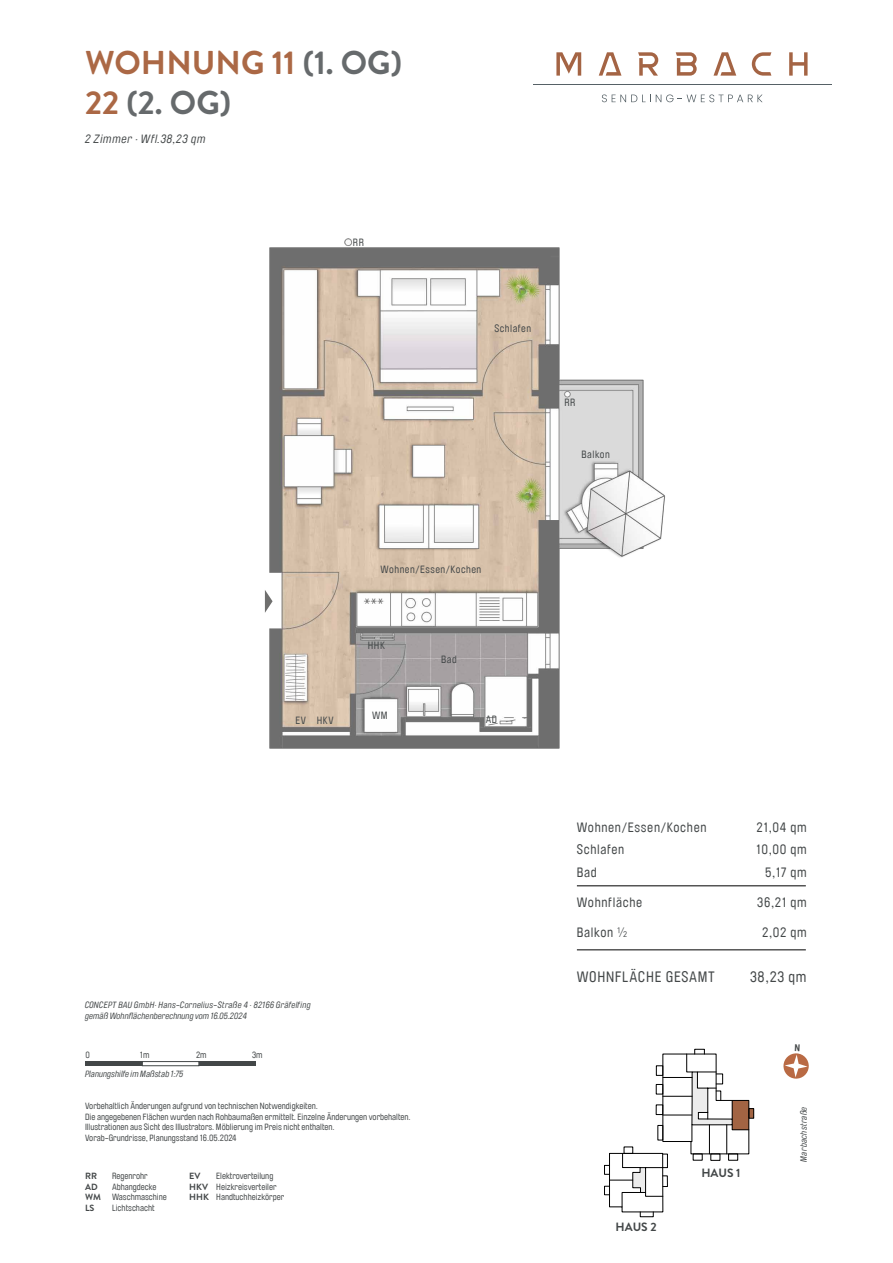
<style>
.page{position:relative;width:893px;height:1263px;background:#fff}
.page>*{position:absolute;margin:0;border:0;box-sizing:border-box;transform-origin:0 0}
.t1{font:700 33px/39.6px "Brandon Grotesque";color:#666a6c}
.t2{font:15px "Brauer Neue";letter-spacing:.05em;color:#434748}
.t3{font:13.5px "Brauer Neue";letter-spacing:.05em;color:#434748}
.t4{font:italic 12px "Brauer Neue";letter-spacing:.05em;color:#434748}
.t5{font:700 12px "Brandon Grotesque";color:#434748}
.t6{font:10.5px "Brauer Neue";letter-spacing:.05em;color:#434748}
.t7{font:9px/10.8px "Brauer Neue";color:#434748}
.t8{font:italic 9px "Brauer Neue";letter-spacing:.025em;color:#434748}
.t9{font:italic 9px "Brauer Neue";letter-spacing:.005em;color:#434748}
.t10{font:700 9px "Brandon Grotesque";color:#434748}
.s1{color:#ab6845}
.s2{font-family:"Brandon Grotesque";font-weight:700}
.s3{font-family:"DIN Pro";font-weight:300}
</style>
<div class="page">
<svg style="left:556px;top:52px;width:25px;height:24px"></svg>
<svg style="left:599px;top:52px;width:22px;height:24px"></svg>
<svg style="left:638px;top:52px;width:20px;height:24px"></svg>
<svg style="left:676px;top:52px;width:21px;height:24px"></svg>
<svg style="left:713px;top:52px;width:23px;height:24px"></svg>
<svg style="left:752px;top:52px;width:19px;height:24px"></svg>
<svg style="left:789px;top:52px;width:19px;height:24px"></svg>
<svg style="left:602px;top:94px;width:160px;height:8px"></svg>
<hr style="left:533px;top:85px;width:298px;height:1px;background:#566166">
<img style="left:269px;top:238px;width:396px;height:511px">
<svg style="left:265px;top:590px;width:8px;height:23px"></svg>
<div style="left:85px;top:1061px;width:57px;height:5px;background:#434748"></div>
<div style="left:199px;top:1061px;width:57px;height:5px;background:#434748"></div>
<div style="left:142px;top:1061px;width:57px;height:5px;border:1px solid #434748"></div>
<hr style="left:577px;top:885px;width:229px;height:1px;background:#000">
<hr style="left:577px;top:949px;width:229px;height:1px;background:#000">
<div style="left:749px;top:1108px;width:5px;height:10px;background:#a26443"></div>
<div style="left:749px;top:1108px;width:5px;height:10px;border:1px solid #000"></div>
<div style="left:694px;top:1049px;width:10px;height:5px;border:1px solid #000"></div>
<div style="left:604px;top:1165px;width:6px;height:9px;border:1px solid #000"></div>
<div style="left:604px;top:1186px;width:6px;height:9px;border:1px solid #000"></div>
<svg style="left:609px;top:1053px;width:140px;height:159px"></svg>
<svg style="left:783px;top:1053px;width:26px;height:26px"></svg>
<h1 class="t1" style="left:85px;top:43px;width:318px"><span class="s1">WOHNUNG 11</span> (1. OG)<br><span class="s1">22</span> (2. OG)</h1>
<h3 class="t4" style="left:85px;top:132px;width:122px">2 Zimmer · Wfl.38,23 qm</h3>
<p class="t6" style="left:353px;top:236px;width:12px">RR</p>
<p class="t6" style="left:494px;top:322px;width:38px">Schlafen</p>
<p class="t6" style="left:564px;top:397px;width:12px">RR</p>
<p class="t6" style="left:581px;top:449px;width:30px">Balkon</p>
<p class="t6" style="left:381px;top:563px;width:102px">Wohnen/Essen/Kochen</p>
<p class="t6" style="left:296px;top:714px;width:40px">EV HKV</p>
<p class="t6" style="left:368px;top:639px;width:19px">HHK</p>
<p class="t6" style="left:372px;top:709px;width:17px">WM</p>
<p class="t6" style="left:441px;top:654px;width:17px">Bad</p>
<p class="t6" style="left:486px;top:713px;width:13px">AD</p>
<p class="t8" style="left:85px;top:1000px;width:227px">CONCEPT BAU GmbH· Hans-Cornelius-Straße 4 · 82166 Gräfelfing</p>
<p class="t9" style="left:85px;top:1011px;width:163px">gemäß Wohnflächenberechnung vom 16.05.2024</p>
<p class="t7" style="left:85px;top:1049px;width:6px">0</p>
<p class="t7" style="left:140px;top:1049px;width:11px">1m</p>
<p class="t7" style="left:196px;top:1049px;width:12px">2m</p>
<p class="t7" style="left:252px;top:1049px;width:12px">3m</p>
<p class="t9" style="left:85px;top:1069px;width:100px">Planungshilfe im Maßstab 1:75</p>
<p class="t7" style="left:85px;top:1100px;width:327px">Vorbehaltlich Änderungen aufgrund von technischen Notwendigkeiten.<br>Die angegebenen Flächen wurden nach Rohbaumaßen ermittelt. Einzelne Änderungen vorbehalten.<br>Illustrationen aus Sicht des Illustrators. Möblierung im Preis nicht enthalten.<br>Vorab-Grundrisse, Planungsstand 16.05.2024</p>
<p class="t10" style="left:85px;top:1169px;width:13px">RR</p>
<p class="t7" style="left:112px;top:1170px;width:37px">Regenrohr</p>
<p class="t10" style="left:85px;top:1180px;width:14px">AD</p>
<p class="t7" style="left:85px;top:1181px;width:83px;text-indent:27px">Abhangdecke<br><span class="s2">WM</span> Waschmaschine</p>
<p class="t10" style="left:85px;top:1202px;width:11px">LS</p>
<p class="t7" style="left:112px;top:1203px;width:44px">Lichtschacht</p>
<p class="t7" style="left:189px;top:1170px;width:96px;text-indent:27px">Elektroverteilung<br><span class="s2">HKV</span> Heizkreisverteiler<br><span class="s2">HHK</span> Handtuchheizkörper</p>
<p class="t10" style="left:189px;top:1169px;width:13px">EV</p>
<h3 class="t3" style="left:577px;top:819px;width:131px">Wohnen/Essen/Kochen</h3>
<h3 class="t3" style="left:756px;top:819px;width:52px">21,04 qm</h3>
<h3 class="t3" style="left:577px;top:842px;width:49px">Schlafen</h3>
<h3 class="t3" style="left:756px;top:842px;width:52px">10,00 qm</h3>
<h3 class="t3" style="left:577px;top:864px;width:22px">Bad</h3>
<h3 class="t3" style="left:765px;top:864px;width:43px">5,17 qm</h3>
<h3 class="t3" style="left:577px;top:894px;width:67px">Wohnfläche</h3>
<h3 class="t3" style="left:757px;top:894px;width:51px">36,21 qm</h3>
<h3 class="t3" style="left:577px;top:924px;width:52px">Balkon <span class="s3">½</span></h3>
<h3 class="t3" style="left:762px;top:924px;width:46px">2,02 qm</h3>
<h2 class="t2" style="left:577px;top:968px;width:140px">WOHNFLÄCHE GESAMT</h2>
<h2 class="t2" style="left:750px;top:968px;width:58px">38,23 qm</h2>
<h3 class="t5" style="left:616px;top:1218px;width:43px">HAUS 2</h3>
<h3 class="t5" style="left:701px;top:1164px;width:41px">HAUS 1</h3>
<p class="t8" style="left:798px;top:1161px;width:56px;rotate:-90deg">Marbachstraße</p>
</div>
